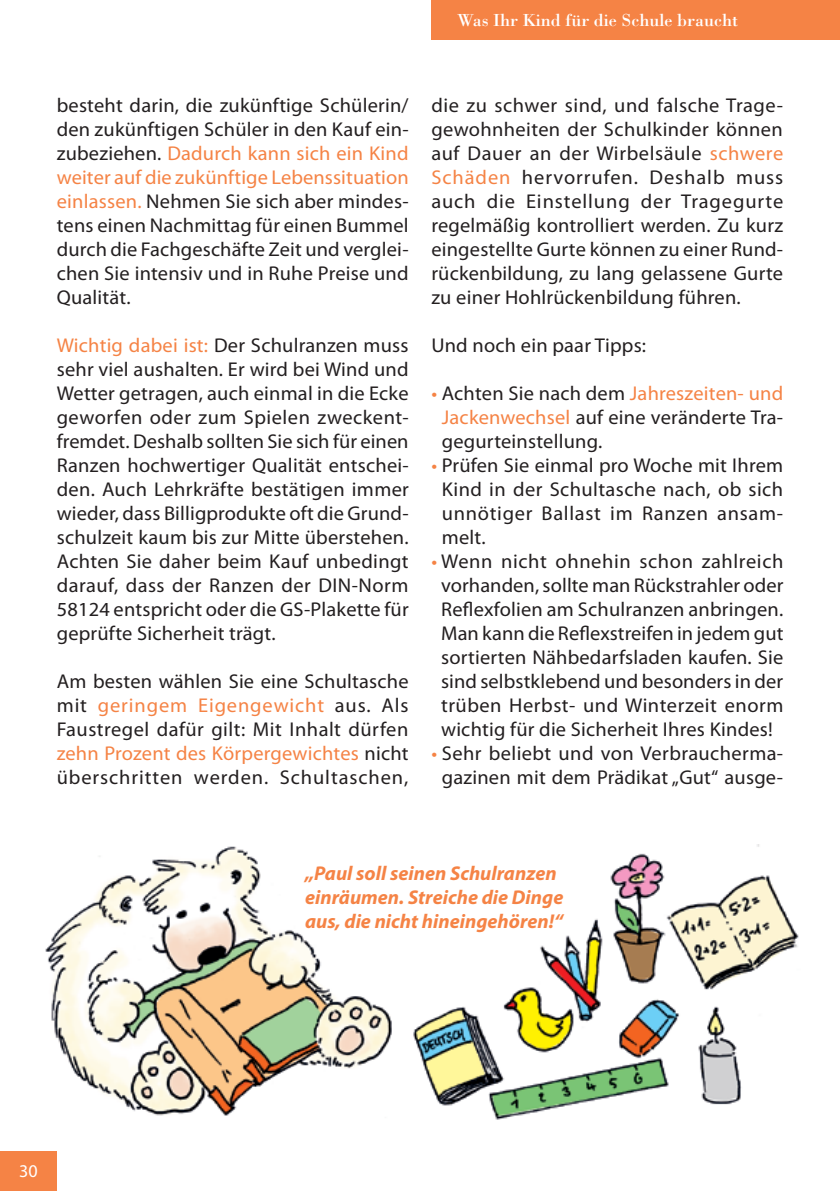
<style>
.page{position:relative;width:840px;height:1191px;background:#fff}
.page>*{position:absolute;margin:0;border:0;box-sizing:border-box;transform-origin:0 0}
.t1{font:20px/24px "Myriad Pro";letter-spacing:.01em;color:#231f20;text-align:justify}
.t2{font:italic 700 20px/24px "Myriad Pro";color:#f58345}
.t3{font:18px "Bodoni Std";color:#fff}
.t4{font:18px "Myriad Pro";color:#fff}
.s1{color:#f58345}
</style>
<div class="page">
<img style="left:45px;top:844px;width:754px;height:276px">
<div style="left:0;top:1151px;width:57px;height:40px;background:#f58345"></div>
<div style="left:431px;top:0;width:408px;height:40px;background:#f58345"></div>
<hr style="left:839px;top:0;width:1px;height:40px;background:#fabd96">
<p class="t3" style="left:457px;top:9px;width:282px">Was Ihr Kind für die Schule braucht</p>
<p class="t1" style="left:57px;top:93px;width:353px">besteht darin, die zukünftige Schülerin/ den zukünftigen Schüler in den Kauf ein&shy;zubeziehen. <span class="s1">Dadurch kann sich ein Kind weiter auf die zukünftige Lebenssituation einlassen.</span> Nehmen Sie sich aber mindes&shy;tens einen Nachmittag für einen Bummel durch die Fachgeschäfte Zeit und verglei&shy;chen Sie intensiv und in Ruhe Preise und Qualität.</p>
<p class="t1" style="left:57px;top:333px;width:353px"><span class="s1">Wichtig dabei ist:</span> Der Schulranzen muss sehr viel aushalten. Er wird bei Wind und Wetter getragen, auch einmal in die Ecke geworfen oder zum Spielen zweckent&shy;fremdet. Deshalb sollten Sie sich für einen Ranzen hochwertiger Qualität entschei&shy;den. Auch Lehrkräfte bestätigen immer wieder, dass Billigprodukte oft die Grund&shy;schulzeit kaum bis zur Mitte überstehen.<br>Achten Sie daher beim Kauf unbedingt darauf, dass der Ranzen der DIN-Norm 58124 entspricht oder die GS-Plakette für geprüfte Sicherheit trägt.</p>
<p class="t1" style="left:57px;top:669px;width:353px">Am besten wählen Sie eine Schultasche mit <span class="s1">geringem Eigengewicht</span> aus. Als Faustregel dafür gilt: Mit Inhalt dürfen <span class="s1">zehn Prozent des Körpergewichtes</span> nicht überschritten werden. Schultaschen,</p>
<p class="t1" style="left:431px;top:93px;width:353px">die zu schwer sind, und falsche Trage&shy;gewohnheiten der Schulkinder können auf Dauer an der Wirbelsäule <span class="s1">schwere Schäden</span> hervorrufen. Deshalb muss auch die Einstellung der Tragegurte regelmäßig kontrolliert werden. Zu kurz eingestellte Gurte können zu einer Rund&shy;rückenbildung, zu lang gelassene Gurte zu einer Hohlrückenbildung führen.</p>
<p class="t1" style="left:431px;top:333px;width:216px">Und noch ein paar Tipps:</p>
<p class="t1" style="left:441px;top:381px;width:343px;text-indent:-10px"><span class="s1">•</span> Achten Sie nach dem <span class="s1">Jahreszeiten- und Jackenwechsel</span> auf eine veränderte Tra&shy;gegurteinstellung.</p>
<p class="t1" style="left:441px;top:453px;width:343px;text-indent:-10px"><span class="s1">•</span> Prüfen Sie einmal pro Woche mit Ihrem Kind in der Schultasche nach, ob sich unnötiger Ballast im Ranzen ansam&shy;melt.</p>
<p class="t1" style="left:431px;top:549px;width:353px;text-align:center"><span class="s1">•</span> Wenn nicht ohnehin schon zahlreich vorhanden, sollte man Rückstrahler oder Reflexfolien am Schulranzen anbringen.<br>Man kann die Reflexstreifen in jedem gut sortierten Nähbedarfsladen kaufen. Sie sind selbstklebend und besonders in der trüben Herbst- und Winterzeit enorm wichtig für die Sicherheit Ihres Kindes!</p>
<p class="t1" style="left:431px;top:741px;width:353px;text-align:center"><span class="s1">•</span> Sehr beliebt und von Verbraucherma&shy;gazinen mit dem Prädikat „Gut“ ausge-</p>
<p class="t2" style="left:305px;top:861px;width:259px">„Paul soll seinen Schulranzen einräumen. Streiche die Dinge aus, die nicht hineingehören!“</p>
<p class="t4" style="left:19px;top:1161px;width:20px">30</p>
</div>
